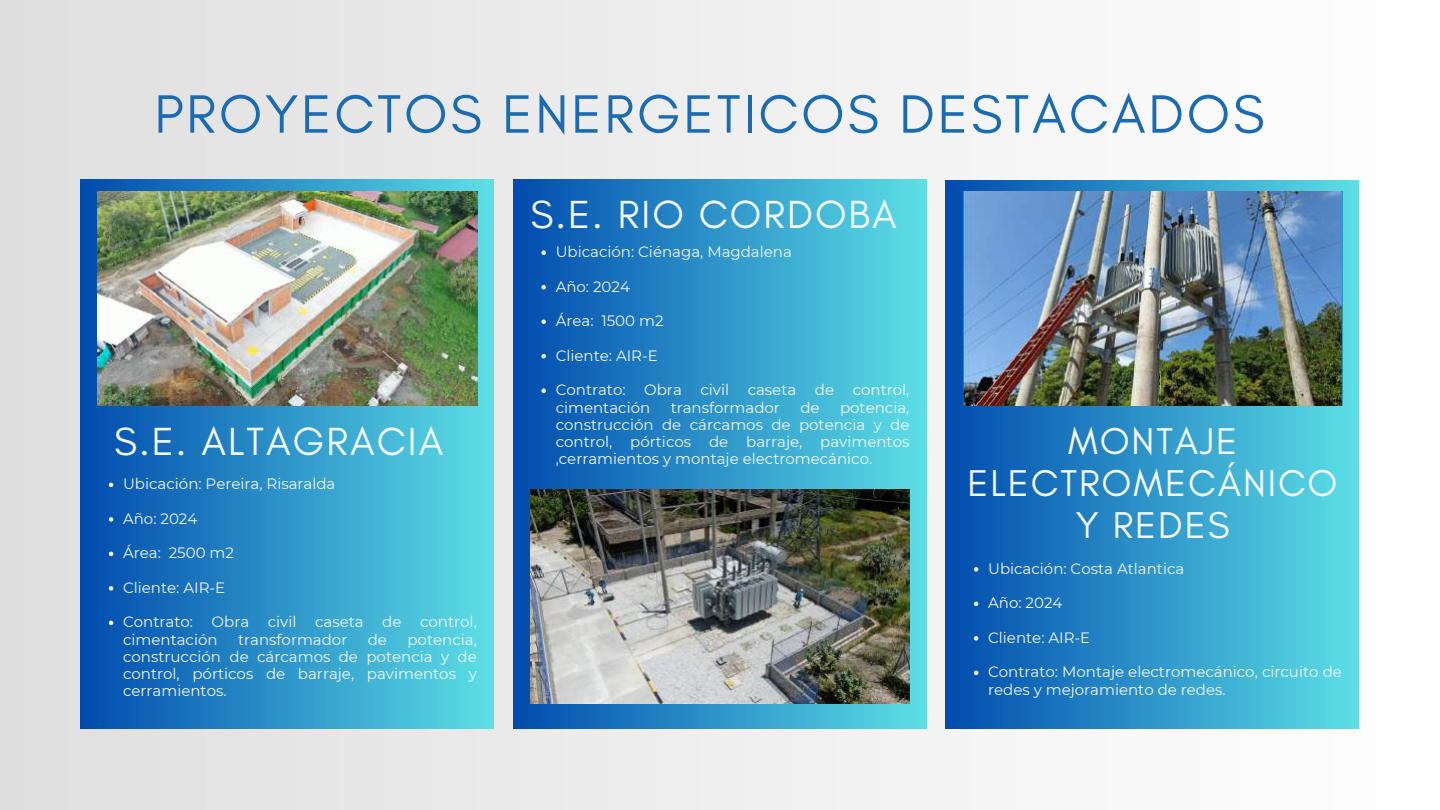
<style>
.page{position:relative;width:1440px;height:810px;background:#fff}
.page>*{position:absolute;margin:0;border:0;box-sizing:border-box;transform-origin:0 0}
.t1{font:55px "Glacial Indifference";letter-spacing:.05em;color:#1b6bb3}
.t2{font:40px "Glacial Indifference";letter-spacing:.05em;color:#f4f8ff}
.t3{font:38px/42px "Glacial Indifference";letter-spacing:.05em;color:#f4f8ff;text-align:center}
.t4{font:15px/17.2px "Montserrat";color:#f4f8ff}
</style>
<div class="page">
<div style="left:0;top:0;width:1440px;height:810px;background:linear-gradient(to right,#dededf,#fff)"></div>
<div style="left:81px;top:180px;width:413px;height:549px;background:linear-gradient(to right,#024cad,#5ddfe5)"></div>
<div style="left:946px;top:180px;width:413px;height:549px;background:linear-gradient(to right,#014bad,#5ddfe6)"></div>
<div style="left:514px;top:180px;width:412px;height:549px;background:linear-gradient(to right,#014bad,#5ddfe6)"></div>
<img style="left:98px;top:191px;width:379px;height:214px">
<img style="left:530px;top:490px;width:380px;height:214px">
<img style="left:963px;top:191px;width:379px;height:214px">
<svg style="left:109px;top:483px;width:4px;height:4px"></svg>
<svg style="left:109px;top:517px;width:4px;height:5px"></svg>
<svg style="left:109px;top:552px;width:4px;height:4px"></svg>
<svg style="left:109px;top:586px;width:4px;height:5px"></svg>
<svg style="left:109px;top:621px;width:4px;height:4px"></svg>
<svg style="left:541px;top:251px;width:5px;height:4px"></svg>
<svg style="left:541px;top:285px;width:5px;height:5px"></svg>
<svg style="left:541px;top:320px;width:5px;height:4px"></svg>
<svg style="left:541px;top:354px;width:5px;height:5px"></svg>
<svg style="left:541px;top:389px;width:5px;height:4px"></svg>
<svg style="left:974px;top:567px;width:4px;height:5px"></svg>
<svg style="left:974px;top:602px;width:4px;height:4px"></svg>
<svg style="left:974px;top:636px;width:4px;height:5px"></svg>
<svg style="left:974px;top:671px;width:4px;height:4px"></svg>
<h1 class="t1" style="left:154px;top:80px;width:1112px">PROYECTOS ENERGETICOS DESTACADOS</h1>
<h2 class="t2" style="left:114px;top:417px;width:331px">S.E. ALTAGRACIA</h2>
<p class="t4" style="left:123px;top:475px;width:214px">Ubicación: Pereira, Risaralda</p>
<p class="t4" style="left:123px;top:510px;width:76px">Año: 2024</p>
<p class="t4" style="left:123px;top:544px;width:112px">Área: 2500 m2</p>
<p class="t4" style="left:123px;top:579px;width:104px">Cliente: AIR-E</p>
<p class="t4" style="left:123px;top:613px;width:355px">Contrato: Obra civil caseta de control, cimentación</p>
<p class="t4" style="left:238px;top:631px;width:111px">transformador</p>
<p class="t4" style="left:368px;top:631px;width:21px">de</p>
<p class="t4" style="left:123px;top:631px;width:355px;text-align:justify;text-indent:284px">potencia, construcción de cárcamos de potencia y de control, pórticos de barraje, pavimentos y cerramientos.</p>
<h2 class="t2" style="left:531px;top:190px;width:368px">S.E. RIO CORDOBA</h2>
<p class="t4" style="left:556px;top:243px;width:238px">Ubicación: Ciénaga, Magdalena</p>
<p class="t4" style="left:556px;top:278px;width:76px">Año: 2024</p>
<p class="t4" style="left:556px;top:312px;width:109px">Área: 1500 m2</p>
<p class="t4" style="left:556px;top:347px;width:104px">Cliente: AIR-E</p>
<p class="t4" style="left:556px;top:381px;width:355px">Contrato: Obra civil caseta de control, cimentación</p>
<p class="t4" style="left:671px;top:399px;width:111px">transformador</p>
<p class="t4" style="left:800px;top:399px;width:21px">de</p>
<p class="t4" style="left:556px;top:399px;width:355px;text-align:justify;text-indent:284px">potencia, construcción de cárcamos de potencia y de control, pórticos de barraje, pavimentos ,cerramientos y montaje electromecánico.</p>
<h3 class="t3" style="left:968px;top:419px;width:372px">MONTAJE<br>ELECTROMECÁNICO<br>Y REDES</h3>
<p class="t4" style="left:988px;top:560px;width:198px">Ubicación: Costa Atlantica</p>
<p class="t4" style="left:988px;top:594px;width:76px">Año: 2024</p>
<p class="t4" style="left:988px;top:629px;width:104px">Cliente: AIR-E</p>
<p class="t4" style="left:988px;top:663px;width:355px">Contrato: Montaje electromecánico, circuito de redes y mejoramiento de redes.</p>
</div>
